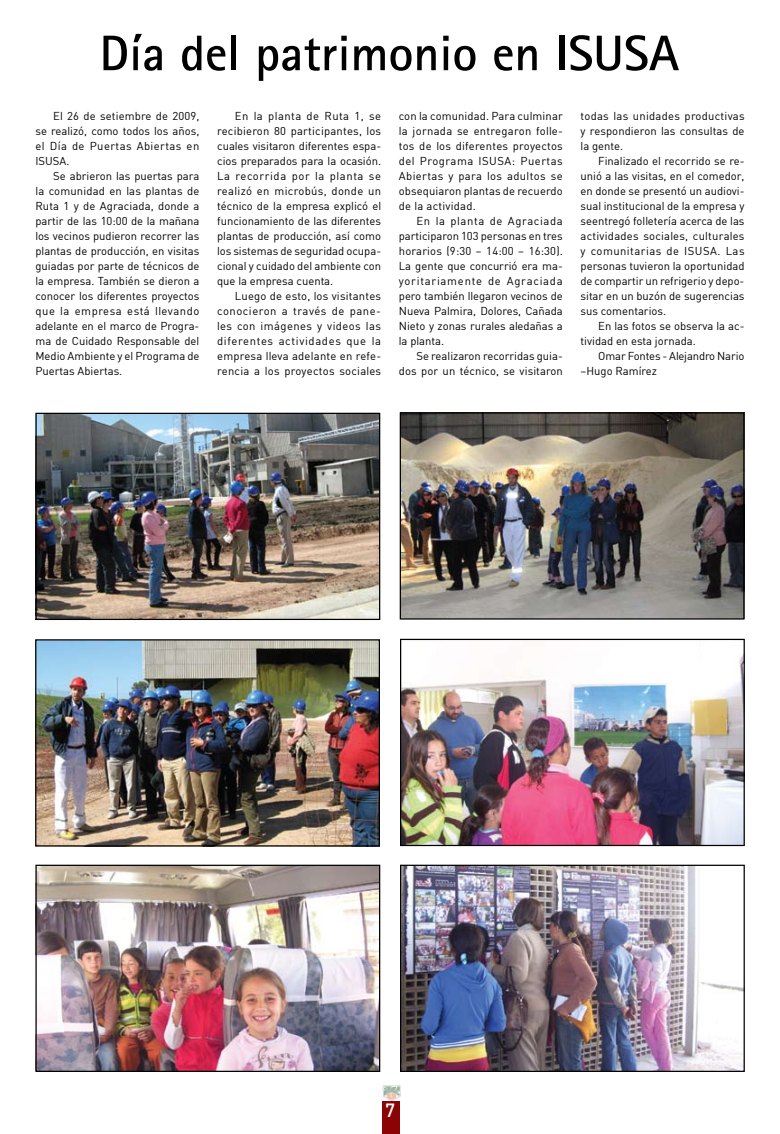
<style>
.page{position:relative;width:780px;height:1134px;background:#fff}
.page>*{position:absolute;margin:0;border:0;box-sizing:border-box;transform-origin:0 0}
.t1{font:700 50px "Rotis Sans Serif";color:#000}
.t2{font:18.75px "Converse DIN Medium";color:#fff}
.t3{font:11.25px/15px "Converse DIN Regular";color:#000;text-align:justify}
</style>
<div class="page">
<div style="left:382px;top:1101px;width:18px;height:33px;background:#8b0304"></div>
<img style="left:382px;top:1085px;width:18px;height:15px">
<img style="left:402px;top:867px;width:340px;height:203px">
<img style="left:37px;top:867px;width:341px;height:203px">
<img style="left:37px;top:641px;width:341px;height:203px">
<img style="left:402px;top:656px;width:340px;height:188px">
<img style="left:401px;top:414px;width:341px;height:204px">
<img style="left:37px;top:415px;width:341px;height:203px">
<div style="left:35px;top:413px;width:345px;height:207px;border:1px solid #000"></div>
<div style="left:35px;top:639px;width:345px;height:207px;border:1px solid #000"></div>
<div style="left:35px;top:865px;width:345px;height:207px;border:1px solid #000"></div>
<div style="left:400px;top:865px;width:344px;height:207px;border:1px solid #000"></div>
<div style="left:400px;top:639px;width:344px;height:207px;border:1px solid #000"></div>
<div style="left:399px;top:412px;width:345px;height:208px;border:1px solid #000"></div>
<h1 class="t1" style="left:99px;top:22px;width:481px">Día del patrimonio en ISUSA</h1>
<p class="t3" style="left:35px;top:108px;width:165px;text-indent:18px">El 26 de setiembre de 2009, se realizó, como todos los años, el Día de Puertas Abiertas en ISUSA.</p>
<p class="t3" style="left:35px;top:168px;width:165px;text-indent:18px">Se abrieron las puertas para la comunidad en las plantas de Ruta 1 y de Agraciada, donde a partir de las 10:00 de la mañana los vecinos pudieron recorrer las plantas de producción, en visitas guiadas por parte de técnicos de la empresa. También se dieron a conocer los diferentes proyectos que la empresa está llevando adelante en el marco de Progra&shy;ma de Cuidado Responsable del Medio Ambiente y el Programa de Puertas Abiertas.</p>
<p class="t3" style="left:217px;top:108px;width:165px;text-indent:18px">En la planta de Ruta 1, se recibieron 80 participantes, los cuales visitaron diferentes espa&shy;cios preparados para la ocasión.<br>La recorrida por la planta se realizó en microbús, donde un técnico de la empresa explicó el funcionamiento de las diferentes plantas de producción, así como los sistemas de seguridad ocupa&shy;cional y cuidado del ambiente con que la empresa cuenta.</p>
<p class="t3" style="left:217px;top:288px;width:165px;text-indent:18px">Luego de esto, los visitantes conocieron a través de pane&shy;les con imágenes y videos las diferentes actividades que la empresa lleva adelante en refe&shy;rencia a los proyectos sociales</p>
<p class="t3" style="left:399px;top:108px;width:165px">con la comunidad. Para culminar la jornada se entregaron folle&shy;tos de los diferentes proyectos del Programa ISUSA: Puertas Abiertas y para los adultos se obsequiaron plantas de recuerdo de la actividad.</p>
<p class="t3" style="left:399px;top:213px;width:165px;text-indent:18px">En la planta de Agraciada participaron 103 personas en tres horarios (9:30 – 14:00 – 16:30).<br>La gente que concurrió era ma&shy;yoritariamente de Agraciada pero también llegaron vecinos de Nueva Palmira, Dolores, Cañada Nieto y zonas rurales aledañas a la planta.</p>
<p class="t3" style="left:399px;top:348px;width:165px;text-align:right">Se realizaron recorridas guia&shy;dos por un técnico, se visitaron</p>
<p class="t3" style="left:580px;top:108px;width:165px">todas las unidades productivas y respondieron las consultas de la gente.</p>
<p class="t3" style="left:580px;top:153px;width:165px;text-indent:18px">Finalizado el recorrido se re&shy;unió a las visitas, en el comedor, en donde se presentó un audiovi&shy;sual institucional de la empresa y seentregó folletería acerca de las actividades sociales, culturales y comunitarias de ISUSA. Las personas tuvieron la oportunidad de compartir un refrigerio y depo&shy;sitar en un buzón de sugerencias sus comentarios.</p>
<p class="t3" style="left:580px;top:318px;width:165px;text-indent:18px">En las fotos se observa la ac&shy;tividad en esta jornada.</p>
<p class="t3" style="left:580px;top:348px;width:165px;text-indent:18px">Omar Fontes - Alejandro Nario –Hugo Ramírez</p>
<h2 class="t2" style="left:385px;top:1098px;width:11px">7</h2>
</div>
